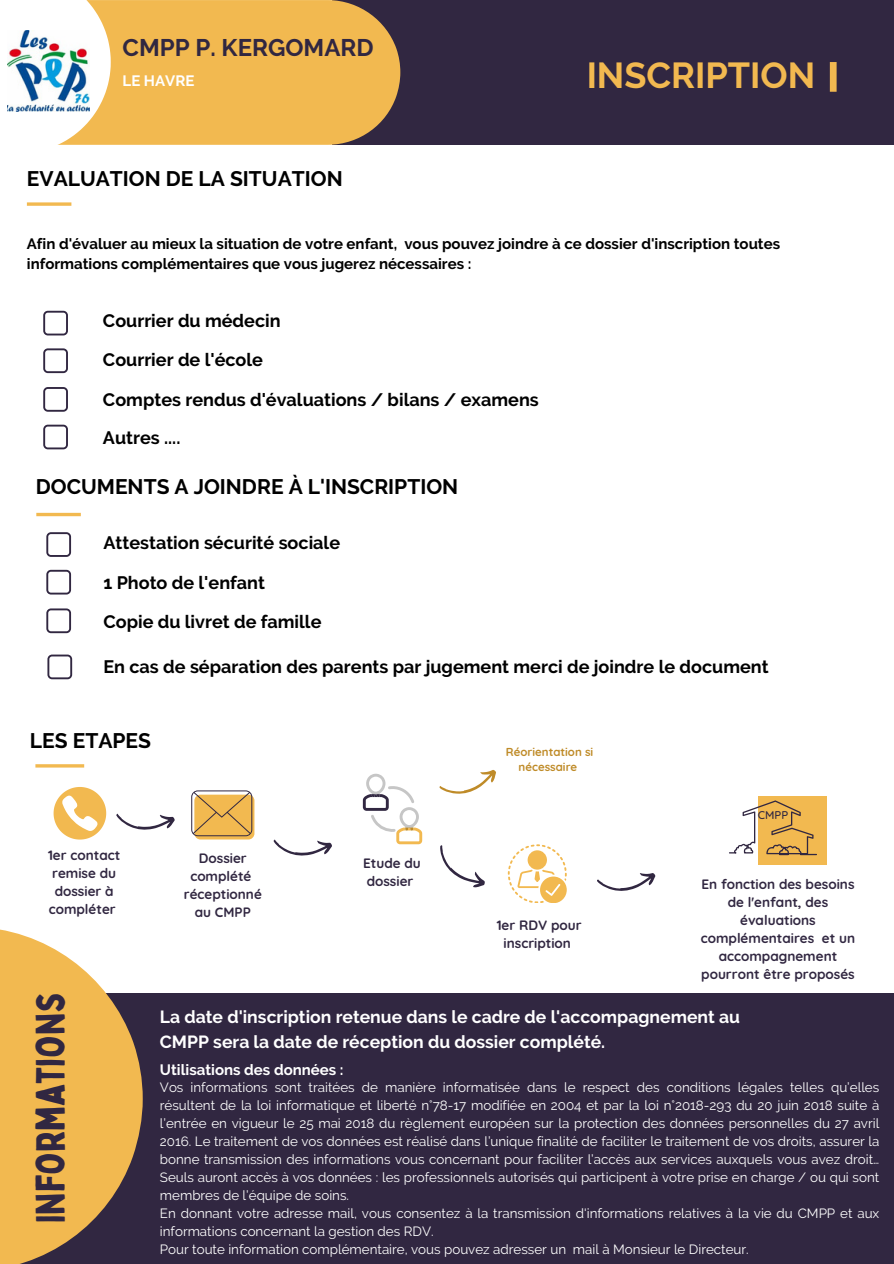
<style>
.page{position:relative;width:894px;height:1264px;background:#fff}
.page>*{position:absolute;margin:0;border:0;box-sizing:border-box;transform-origin:0 0}
.t1{font:39.75px "Bobby Jones";color:#312741}
.t2{font:700 36px "Raleway";color:#f2b950}
.t3{font:700 24px "Raleway";color:#312741}
.t4{font:700 21px "Raleway";color:#000}
.t5{font:700 18px/39.3px "Raleway";color:#000}
.t6{font:700 17.55px/24.5px "Raleway";color:#fff}
.t7{font:700 15px/20.2px "Raleway";color:#000}
.t8{font:700 15px "Raleway";color:#fff}
.t9{font:700 13.5px/18px "Quicksand";color:#312741;text-align:center}
.t10{font:13.35px/18px "Raleway";color:#fff;text-align:justify}
.t11{font:700 11.55px/15.3px "Quicksand";color:#bf8b28;text-align:center}
.t12{font:500 11.4px "Quicksand";color:#312741}
</style>
<div class="page">
<div style="left:332px;top:0;width:561px;height:145px;background:#312741"></div>
<div style="left:829px;top:62px;width:7px;height:30px;background:#f2b950"></div>
<div style="left:0;top:993px;width:893px;height:270px;background:#312741"></div>
<svg style="left:0;top:929px;width:143px;height:334px;fill:#f2b950"></svg>
<div style="left:111px;top:0;width:289px;height:145px;background:#f2b950"></div>
<svg style="left:24px;top:0;width:87px;height:145px"></svg>
<img style="left:7px;top:31px;width:82px;height:81px">
<svg style="left:27px;top:202px;width:44px;height:4px"></svg>
<svg style="left:43px;top:311px;width:25px;height:24px"></svg>
<svg style="left:43px;top:348px;width:25px;height:25px"></svg>
<svg style="left:43px;top:387px;width:25px;height:25px"></svg>
<svg style="left:43px;top:424px;width:25px;height:25px"></svg>
<hr style="left:36px;top:513px;width:45px;height:3px;background:#f2b950">
<svg style="left:46px;top:532px;width:25px;height:25px"></svg>
<svg style="left:46px;top:570px;width:25px;height:24px"></svg>
<svg style="left:46px;top:608px;width:25px;height:25px"></svg>
<hr style="left:35px;top:764px;width:49px;height:3px;background:#f2b950">
<svg style="left:194px;top:794px;width:60px;height:45px"></svg>
<svg style="left:191px;top:790px;width:61px;height:46px;background:#ddb062"></svg>
<svg style="left:273px;top:839px;width:59px;height:17px"></svg>
<svg style="left:363px;top:773px;width:59px;height:71px"></svg>
<svg style="left:439px;top:769px;width:57px;height:25px"></svg>
<svg style="left:440px;top:845px;width:45px;height:43px"></svg>
<svg style="left:54px;top:787px;width:52px;height:52px"></svg>
<svg style="left:116px;top:813px;width:59px;height:17px"></svg>
<svg style="left:507px;top:844px;width:59px;height:58px"></svg>
<svg style="left:597px;top:873px;width:59px;height:18px"></svg>
<div style="left:758px;top:796px;width:68px;height:68px;background:#f2b950"></div>
<svg style="left:729px;top:800px;width:87px;height:55px"></svg>
<svg style="left:47px;top:654px;width:25px;height:25px"></svg>
<p class="t3" style="left:122px;top:33px;width:252px">CMPP P. KERGOMARD</p>
<h3 class="t8" style="left:122px;top:71px;width:73px">LE HAVRE</h3>
<p class="t4" style="left:27px;top:166px;width:317px">EVALUATION DE LA SITUATION</p>
<h4 class="t2" style="left:586px;top:54px;width:230px">INSCRIPTION</h4>
<h5 class="t7" style="left:27px;top:233px;width:754px">Afin d'évaluer au mieux la situation de votre enfant, vous pouvez joindre à ce dossier d'inscription toutes informations complémentaires que vous jugerez nécessaires :</h5>
<p class="t5" style="left:103px;top:301px;width:179px">Courrier du médecin</p>
<p class="t5" style="left:103px;top:340px;width:161px">Courrier de l'école</p>
<p class="t5" style="left:103px;top:379px;width:437px">Comptes rendus d'évaluations / bilans / examens</p>
<p class="t5" style="left:103px;top:418px;width:79px">Autres ....</p>
<h6 class="t4" style="left:36px;top:474px;width:424px">DOCUMENTS A JOINDRE À L'INSCRIPTION</h6>
<h6 class="t5" style="left:103px;top:523px;width:238px">Attestation sécurité sociale<br>1 Photo de l'enfant<br>Copie du livret de famille</h6>
<p class="t5" style="left:103px;top:646px;width:666px">En cas de séparation des parents par jugement merci de joindre le document</p>
<p class="t4" style="left:30px;top:728px;width:123px">LES ETAPES</p>
<p class="t11" style="left:505px;top:743px;width:89px">Réorientation si nécessaire</p>
<p class="t12" style="left:757px;top:807px;width:32px">CMPP</p>
<p class="t9" style="left:48px;top:846px;width:74px">1er contact</p>
<p class="t9" style="left:49px;top:864px;width:69px">remise du dossier à compléter</p>
<p class="t9" style="left:700px;top:874px;width:156px">En fonction des besoins de l'enfant, des évaluations complémentaires et un accompagnement pourront être proposés</p>
<h6 class="t9" style="left:190px;top:849px;width:63px">Dossier complété</h6>
<h6 class="t9" style="left:184px;top:885px;width:80px">réceptionné au CMPP</h6>
<h5 class="t9" style="left:363px;top:853px;width:59px;text-align:left">Etude du dossier</h5>
<p class="t9" style="left:496px;top:915px;width:86px">1er RDV pour inscription</p>
<h6 class="t1" style="left:26px;top:1222px;width:232px;rotate:-90deg">Informations</h6>
<p class="t6" style="left:160px;top:1004px;width:581px">La date d'inscription retenue dans le cadre de l'accompagnement au<br>CMPP sera la date de réception du dossier complété.</p>
<p class="t8" style="left:160px;top:1060px;width:185px">Utilisations des données :</p>
<h6 class="t10" style="left:160px;top:1077px;width:720px">Vos informations sont traitées de manière informatisée dans le respect des conditions légales telles qu’elles résultent de la loi informatique et liberté n°78-17 modifiée en 2004 et par la loi n°2018-293 du 20 juin 2018 suite à l’entrée en vigueur le 25 mai 2018 du règlement européen sur la protection des données personnelles du 27 avril 2016. Le traitement de vos données est réalisé dans l’unique finalité de faciliter le traitement de vos droits, assurer la bonne transmission des informations vous concernant pour faciliter l’accès aux services auxquels vous avez droit… Seuls auront accès à vos données : les professionnels autorisés qui participent à votre prise en charge / ou qui sont membres de l’équipe de soins.</h6>
<h5 class="t10" style="left:160px;top:1204px;width:720px">En donnant votre adresse mail, vous consentez à la transmission d'informations relatives à la vie du CMPP et aux informations concernant la gestion des RDV.</h5>
<p class="t10" style="left:160px;top:1240px;width:590px">Pour toute information complémentaire, vous pouvez adresser un mail à Monsieur le Directeur.</p>
</div>
